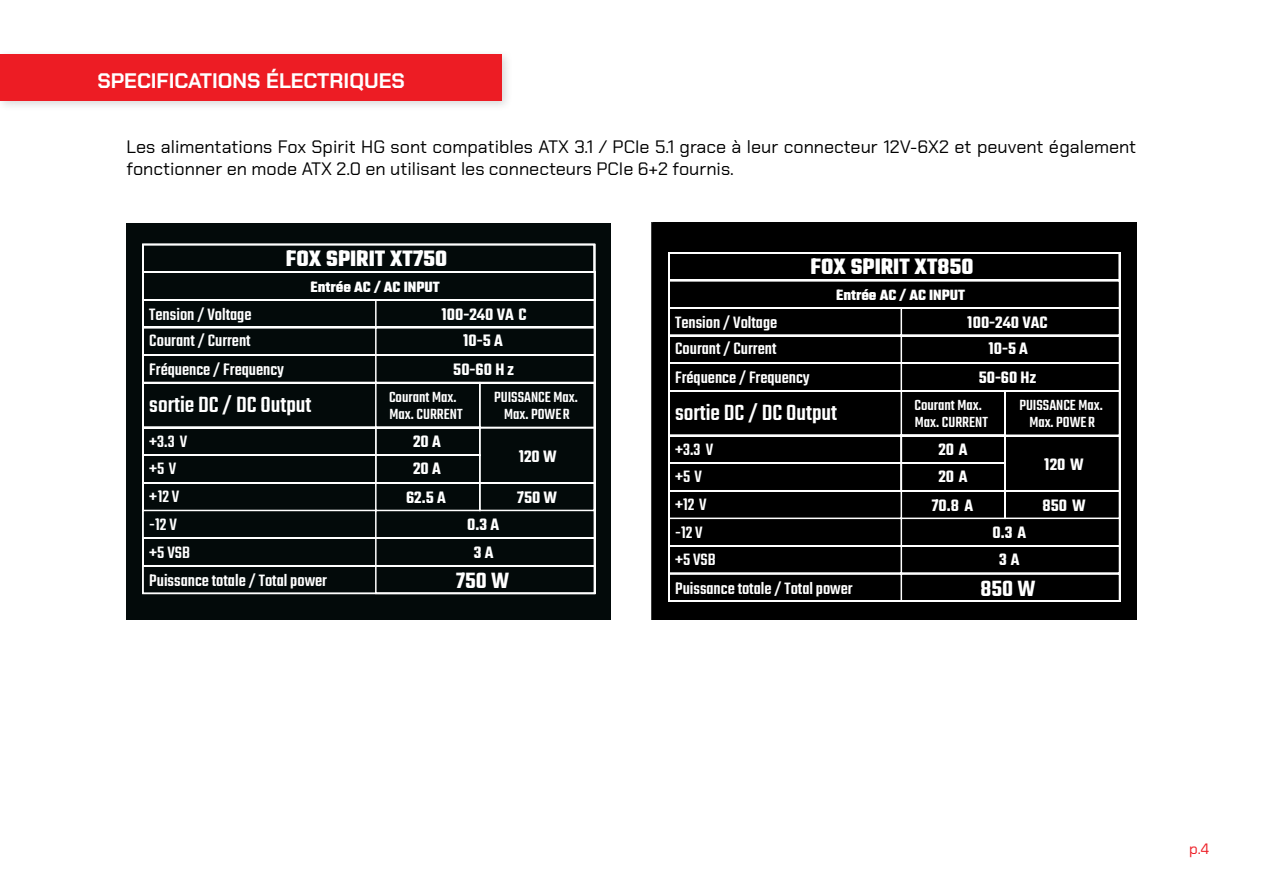
<style>
.page{position:relative;width:1263px;height:893px;background:#fff}
.page>*{position:absolute;margin:0;border:0;box-sizing:border-box;transform-origin:0 0}
.t1{font:500 24.15px "Teko";color:#fff}
.t2{font:700 24.15px "Teko";color:#fff}
.t3{font:600 24.15px "Teko";color:#fff}
.t4{font:500 24px "Teko";color:#fff}
.t5{font:700 24px "Teko";color:#fff}
.t6{font:600 24px "Teko";color:#fff}
.t7{font:700 21px "Chakra Petch";color:#fff}
.t8{font:500 18px/28px "Teko";color:#fff}
.t9{font:18px/21.6px "Chakra Petch";color:#000}
.t10{font:600 18px/26.1px "Teko";color:#fff;text-align:center}
.t11{font:500 16.05px/17.4px "Teko";color:#fff}
.t12{font:700 16.05px "Teko";color:#fff}
.t13{font:15px "Chakra Petch";color:#ed1c24}
</style>
<div class="page">
<div style="left:0;top:49px;width:513px;height:63px;background:#000;opacity:.15"></div>
<div style="left:0;top:54px;width:501px;height:46px;background:#ed1c24"></div>
<div style="left:127px;top:223px;width:484px;height:397px;background:#030a0a"></div>
<svg style="left:142px;top:243px;width:454px;height:352px"></svg>
<div style="left:652px;top:223px;width:484px;height:396px;background:#000"></div>
<svg style="left:668px;top:252px;width:453px;height:350px"></svg>
<p class="t7" style="left:97px;top:68px;width:309px">SPECIFICATIONS ÉLECTRIQUES</p>
<p class="t9" style="left:127px;top:136px;width:1011px">Les alimentations Fox Spirit HG sont compatibles ATX 3.1 / PCIe 5.1 grace à leur connecteur 12V-6X2 et peuvent également fonctionner en mode ATX 2.0 en utilisant les connecteurs PCIe 6+2 fournis.</p>
<h1 class="t2" style="left:286px;top:242px;width:163px">FOX SPIRIT XT750</h1>
<p class="t12" style="left:311px;top:277px;width:131px">Entrée AC / AC INPUT</p>
<p class="t8" style="left:149px;top:303px;width:104px;line-height:26.1px">Tension / Voltage<br>Courant / Current</p>
<p class="t8" style="left:149px;top:357px;width:136px">Fréquence / Frequency</p>
<h1 class="t1" style="left:149px;top:391px;width:164px">sortie DC / DC Output</h1>
<p class="t8" style="left:149px;top:429px;width:40px">+3.3 V</p>
<p class="t8" style="left:149px;top:455px;width:179px">+5 V<br>+12 V<br>-12 V<br>+5 VSB<br>Puissance totale / Total power</p>
<p class="t10" style="left:442px;top:302px;width:86px">100-240 VA C<br>10-5 A</p>
<p class="t10" style="left:453px;top:357px;width:62px">50-60 H z</p>
<p class="t11" style="left:389px;top:389px;width:75px">Courant Max.<br>Max. CURRENT</p>
<p class="t11" style="left:494px;top:389px;width:85px;text-align:center">PUISSANCE Max.<br>Max. POWER</p>
<p class="t10" style="left:413px;top:429px;width:29px;line-height:26.8px;text-align:left">20 A<br>20 A</p>
<p class="t10" style="left:406px;top:486px;width:41px">62.5 A</p>
<p class="t10" style="left:467px;top:512px;width:33px;line-height:27.3px">0.3 A<br>3 A</p>
<h1 class="t3" style="left:456px;top:566px;width:55px">750 W</h1>
<p class="t10" style="left:519px;top:444px;width:39px">120 W</p>
<p class="t10" style="left:517px;top:486px;width:41px">750 W</p>
<h2 class="t5" style="left:810px;top:251px;width:165px">FOX SPIRIT XT850</h2>
<p class="t12" style="left:836px;top:285px;width:131px">Entrée AC / AC INPUT</p>
<p class="t8" style="left:675px;top:311px;width:104px;line-height:26.1px">Tension / Voltage<br>Courant / Current</p>
<p class="t8" style="left:675px;top:365px;width:136px">Fréquence / Frequency</p>
<h2 class="t4" style="left:675px;top:399px;width:163px">sortie DC / DC Output</h2>
<p class="t8" style="left:675px;top:437px;width:40px">+3.3 V</p>
<p class="t8" style="left:675px;top:463px;width:179px">+5 V<br>+12 V<br>-12 V<br>+5 VSB<br>Puissance totale / Total power</p>
<p class="t10" style="left:967px;top:311px;width:82px">100-240 VAC<br>10-5 A</p>
<p class="t10" style="left:979px;top:366px;width:59px">50-60 Hz</p>
<p class="t11" style="left:914px;top:398px;width:75px">Courant Max.<br>Max. CURRENT</p>
<p class="t11" style="left:1019px;top:398px;width:85px;text-align:center">PUISSANCE Max.<br>Max. POWER</p>
<p class="t10" style="left:938px;top:437px;width:31px;line-height:26.8px;text-align:left">20 A<br>20 A</p>
<p class="t10" style="left:932px;top:493px;width:43px">70.8 A</p>
<p class="t10" style="left:1044px;top:452px;width:41px">120 W</p>
<p class="t10" style="left:1042px;top:494px;width:45px">850 W</p>
<p class="t10" style="left:992px;top:520px;width:35px;line-height:27.2px">0.3 A<br>3 A</p>
<h2 class="t6" style="left:980px;top:573px;width:57px">850 W</h2>
<p class="t13" style="left:1189px;top:840px;width:21px">p.4</p>
</div>
